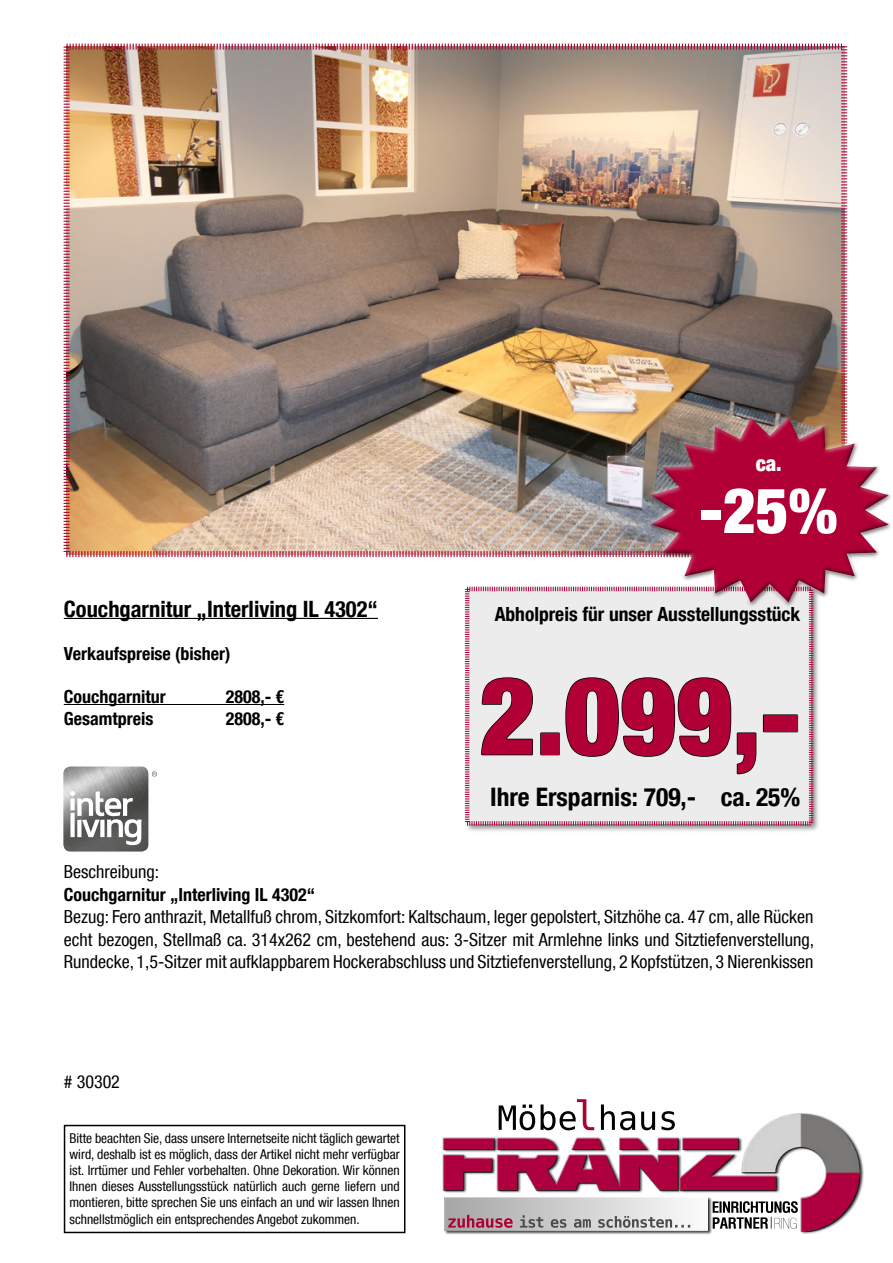
<style>
.page{position:relative;width:893px;height:1263px;background:#fff}
.page>*{position:absolute;margin:0;border:0;box-sizing:border-box;transform-origin:0 0}
.t1{font:900 condensed 108px "Helvetica Neue LT Com";color:#b00036}
.t2{font:900 condensed 63px "Helvetica Neue LT Com";color:#fff}
.t3{font:700 condensed 25.5px "Helvetica Neue LT Com";color:#000}
.t4{font:700 condensed 22.5px "Helvetica Neue LT Com";color:#000}
.t5{font:900 condensed 21px "Helvetica Neue LT Com";color:#fff}
.t6{font:700 condensed 19.5px "Helvetica Neue LT Com";color:#000}
.t7{font:condensed 18px/22.5px "Helvetica Neue LT Com";color:#000;text-align:justify}
.t8{font:700 condensed 18px "Helvetica Neue LT Com";color:#000}
.t9{font:condensed 13.5px/16.2px "Helvetica Neue LT Com";color:#000;text-align:justify}
</style>
<div class="page">
<img style="left:63px;top:43px;width:785px;height:515px">
<hr style="left:64px;top:618px;width:314px;height:1px;background:#000">
<hr style="left:64px;top:704px;width:220px;height:1px;background:#000">
<div style="left:463px;top:585px;width:358px;height:248px;background:#000;opacity:.45"></div>
<svg style="left:464px;top:586px;width:350px;height:240px;background:#e1ddde"></svg>
<div style="left:64px;top:1125px;width:341px;height:108px;border:2px solid #000"></div>
<div style="left:444px;top:1112px;width:415px;height:119px;background:#fff;opacity:.75"></div>
<div style="left:444px;top:1130px;width:416px;height:101px;background:#000;opacity:.75"></div>
<div style="left:444px;top:1197px;width:268px;height:37px;background:#000;opacity:.75"></div>
<div style="left:444px;top:1197px;width:265px;height:34px;background:#000;opacity:.75"></div>
<svg style="left:520px;top:1215px;width:170px;height:13px;background:#b1b0b0"></svg>
<svg style="left:448px;top:1215px;width:65px;height:13px"></svg>
<svg style="left:713px;top:1201px;width:85px;height:28px"></svg>
<svg style="left:499px;top:1099px;width:176px;height:31px"></svg>
<div style="left:645px;top:412px;width:247px;height:184px;background:#fff;opacity:.75"></div>
<div style="left:647px;top:415px;width:246px;height:193px;background:#000;opacity:.75"></div>
<img style="left:63px;top:766px;width:85px;height:85px">
<svg style="left:70px;top:791px;width:72px;height:54px"></svg>
<svg style="left:152px;top:771px;width:5px;height:5px"></svg>
<h3 class="t4" style="left:64px;top:595px;width:316px">Couchgarnitur „Interliving IL 4302“</h3>
<h3 class="t8" style="left:64px;top:643px;width:168px">Verkaufspreise (bisher)</h3>
<h3 class="t8" style="left:64px;top:686px;width:103px">Couchgarnitur</h3>
<h3 class="t8" style="left:226px;top:686px;width:60px">2808,- €</h3>
<h3 class="t8" style="left:64px;top:707px;width:91px">Gesamtpreis</h3>
<h3 class="t8" style="left:226px;top:707px;width:60px">2808,- €</h3>
<h3 class="t5" style="left:756px;top:451px;width:28px">ca.</h3>
<h2 class="t2" style="left:700px;top:473px;width:139px">-25%</h2>
<h3 class="t6" style="left:495px;top:602px;width:307px">Abholpreis für unser Ausstellungsstück</h3>
<h1 class="t1" style="left:480px;top:652px;width:322px">2.099,-</h1>
<h3 class="t3" style="left:490px;top:781px;width:312px">Ihre Ersparnis: 709,- ca. 25%</h3>
<h3 class="t7" style="left:64px;top:860px;width:97px">Beschreibung:</h3>
<h3 class="t8" style="left:64px;top:883px;width:253px">Couchgarnitur „Interliving IL 4302“</h3>
<p class="t7" style="left:64px;top:905px;width:752px">Bezug: Fero anthrazit, Metallfuß chrom, Sitzkomfort: Kaltschaum, leger gepolstert, Sitzhöhe ca. 47 cm, alle Rücken echt bezogen, Stellmaß ca. 314x262 cm, bestehend aus: 3-Sitzer mit Armlehne links und Sitztiefenverstellung, Rundecke, 1,5-Sitzer mit aufklappbarem Hockerabschluss und Sitztiefenverstellung, 2 Kopfstützen, 3 Nierenkissen</p>
<h3 class="t7" style="left:64px;top:1070px;width:58px"># 30302</h3>
<p class="t9" style="left:70px;top:1129px;width:332px">Bitte beachten Sie, dass unsere Internetseite nicht täglich gewartet wird, deshalb ist es möglich, dass der Artikel nicht mehr verfügbar ist. Irrtümer und Fehler vorbehalten. Ohne Dekoration. Wir können Ihnen dieses Ausstellungsstück natürlich auch gerne liefern und montieren, bitte sprechen Sie uns einfach an und wir lassen Ihnen schnellstmöglich ein entsprechendes Angebot zukommen.</p>
</div>
